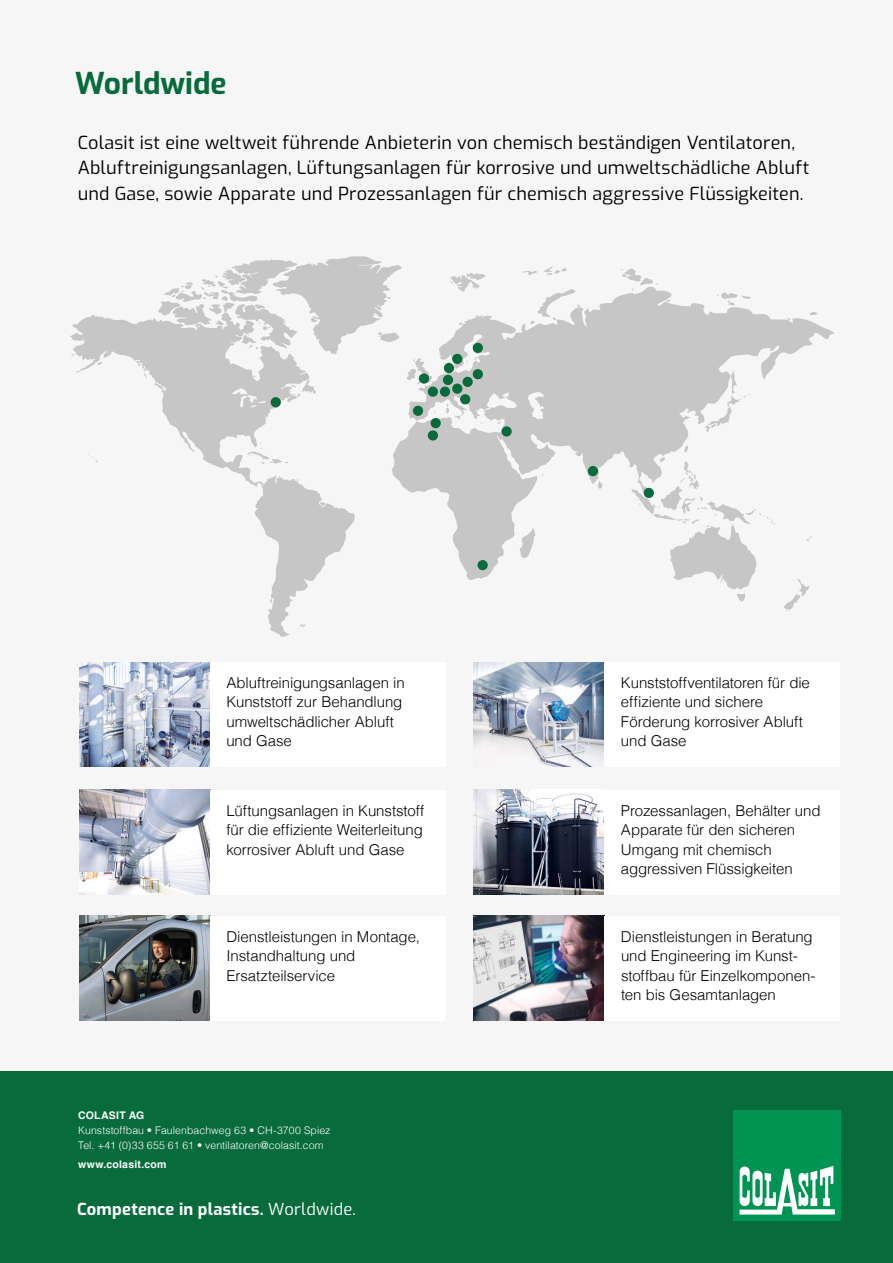
<style>
.page{position:relative;width:893px;height:1263px;background:#fff}
.page>*{position:absolute;margin:0;border:0;box-sizing:border-box;transform-origin:0 0}
.t1{font:700 30px "Exo";color:#086b3b}
.t2{font:18px/25.5px "Exo";letter-spacing:.01em;color:#000}
.t3{font:700 16.5px "Exo";letter-spacing:.015em;color:#fff}
.t4{font:300 15px/19.5px "Helvetica";letter-spacing:-.005em;color:#000}
.t5{font:300 10.5px/15px "Helvetica";letter-spacing:.005em;color:#fff}
.t6{font:700 10.5px "Helvetica";letter-spacing:.02em;color:#fff}
.s1{font-weight:400}
</style>
<div class="page">
<div style="left:0;top:0;width:893px;height:1071px;background:#f6f6f6"></div>
<img style="left:79px;top:662px;width:131px;height:104px">
<img style="left:79px;top:790px;width:131px;height:104px">
<img style="left:79px;top:916px;width:131px;height:104px">
<img style="left:474px;top:662px;width:130px;height:104px">
<img style="left:474px;top:790px;width:130px;height:104px">
<img style="left:474px;top:916px;width:130px;height:104px">
<div style="left:210px;top:662px;width:235px;height:104px;background:#fff"></div>
<div style="left:210px;top:790px;width:235px;height:104px;background:#fff"></div>
<div style="left:210px;top:916px;width:235px;height:104px;background:#fff"></div>
<div style="left:605px;top:662px;width:235px;height:104px;background:#fff"></div>
<div style="left:605px;top:790px;width:235px;height:104px;background:#fff"></div>
<div style="left:605px;top:916px;width:235px;height:104px;background:#fff"></div>
<svg style="left:70px;top:256px;width:764px;height:381px"></svg>
<div style="left:271px;top:397px;width:10px;height:10px;background:#086b3b;border-radius:50%"></div>
<div style="left:419px;top:373px;width:10px;height:11px;background:#086b3b;border-radius:50%"></div>
<div style="left:444px;top:363px;width:10px;height:10px;background:#086b3b;border-radius:50%"></div>
<div style="left:443px;top:375px;width:10px;height:10px;background:#086b3b;border-radius:50%"></div>
<div style="left:473px;top:343px;width:10px;height:10px;background:#086b3b;border-radius:50%"></div>
<svg style="left:472px;top:368px;width:12px;height:12px"></svg>
<svg style="left:452px;top:353px;width:11px;height:11px"></svg>
<div style="left:440px;top:386px;width:10px;height:11px;background:#086b3b;border-radius:50%"></div>
<div style="left:413px;top:406px;width:10px;height:10px;background:#086b3b;border-radius:50%"></div>
<div style="left:452px;top:384px;width:10px;height:10px;background:#086b3b;border-radius:50%"></div>
<div style="left:460px;top:394px;width:10px;height:10px;background:#086b3b;border-radius:50%"></div>
<div style="left:463px;top:377px;width:10px;height:10px;background:#086b3b;border-radius:50%"></div>
<div style="left:501px;top:426px;width:11px;height:10px;background:#086b3b;border-radius:50%"></div>
<div style="left:477px;top:560px;width:11px;height:10px;background:#086b3b;border-radius:50%"></div>
<div style="left:588px;top:466px;width:10px;height:10px;background:#086b3b;border-radius:50%"></div>
<svg style="left:643px;top:487px;width:11px;height:12px"></svg>
<div style="left:428px;top:430px;width:10px;height:11px;background:#086b3b;border-radius:50%"></div>
<div style="left:431px;top:418px;width:10px;height:10px;background:#086b3b;border-radius:50%"></div>
<div style="left:428px;top:386px;width:10px;height:11px;background:#086b3b;border-radius:50%"></div>
<div style="left:0;top:1071px;width:893px;height:192px;background:#086b3b"></div>
<div style="left:733px;top:1110px;width:108px;height:111px;background:#009453"></div>
<svg style="left:740px;top:1166px;width:95px;height:48px"></svg>
<h1 class="t1" style="left:75px;top:60px;width:153px">Worldwide</h1>
<p class="t2" style="left:78px;top:129px;width:733px">Colasit ist eine weltweit führende Anbieterin von chemisch beständigen Ventilatoren,<br>Abluftreinigungsanlagen, Lüftungsanlagen für korrosive und umweltschädliche Abluft und Gase, sowie Apparate und Prozessanlagen für chemisch aggressive Flüssigkeiten.</p>
<p class="t4" style="left:226px;top:672px;width:180px">Abluftreinigungsanlagen in<br>Kunststoff zur Behandlung umweltschädlicher Abluft und Gase</p>
<p class="t4" style="left:226px;top:799px;width:200px;text-align:justify">Lüftungsanlagen in Kunststoff für die effiziente Weiterleitung korrosiver Abluft und Gase</p>
<p class="t4" style="left:226px;top:925px;width:195px">Dienstleistungen in Montage,<br>Instandhaltung und<br>Ersatzteilservice</p>
<p class="t6" style="left:78px;top:1107px;width:68px">COLASIT AG</p>
<p class="t5" style="left:78px;top:1122px;width:254px">Kunststoffbau • Faulenbachweg 63 • CH-3700 Spiez<br>Tel. +41 (0)33 655 61 61 • ventilatoren@colasit.com</p>
<p class="t6" style="left:78px;top:1156px;width:90px">www.colasit.com</p>
<p class="t3" style="left:77px;top:1197px;width:280px">Competence in plastics. <span class="s1">Worldwide.</span></p>
<p class="t4" style="left:621px;top:672px;width:190px">Kunststoffventilatoren für die effiziente und sichere<br>Förderung korrosiver Abluft und Gase</p>
<p class="t4" style="left:621px;top:799px;width:201px">Prozessanlagen, Behälter und<br>Apparate für den sicheren<br>Umgang mit chemisch aggressiven Flüssigkeiten</p>
<p class="t4" style="left:621px;top:925px;width:196px">Dienstleistungen in Beratung und Engineering im Kunst&shy;stoffbau für Einzelkomponen&shy;ten bis Gesamtanlagen</p>
</div>
